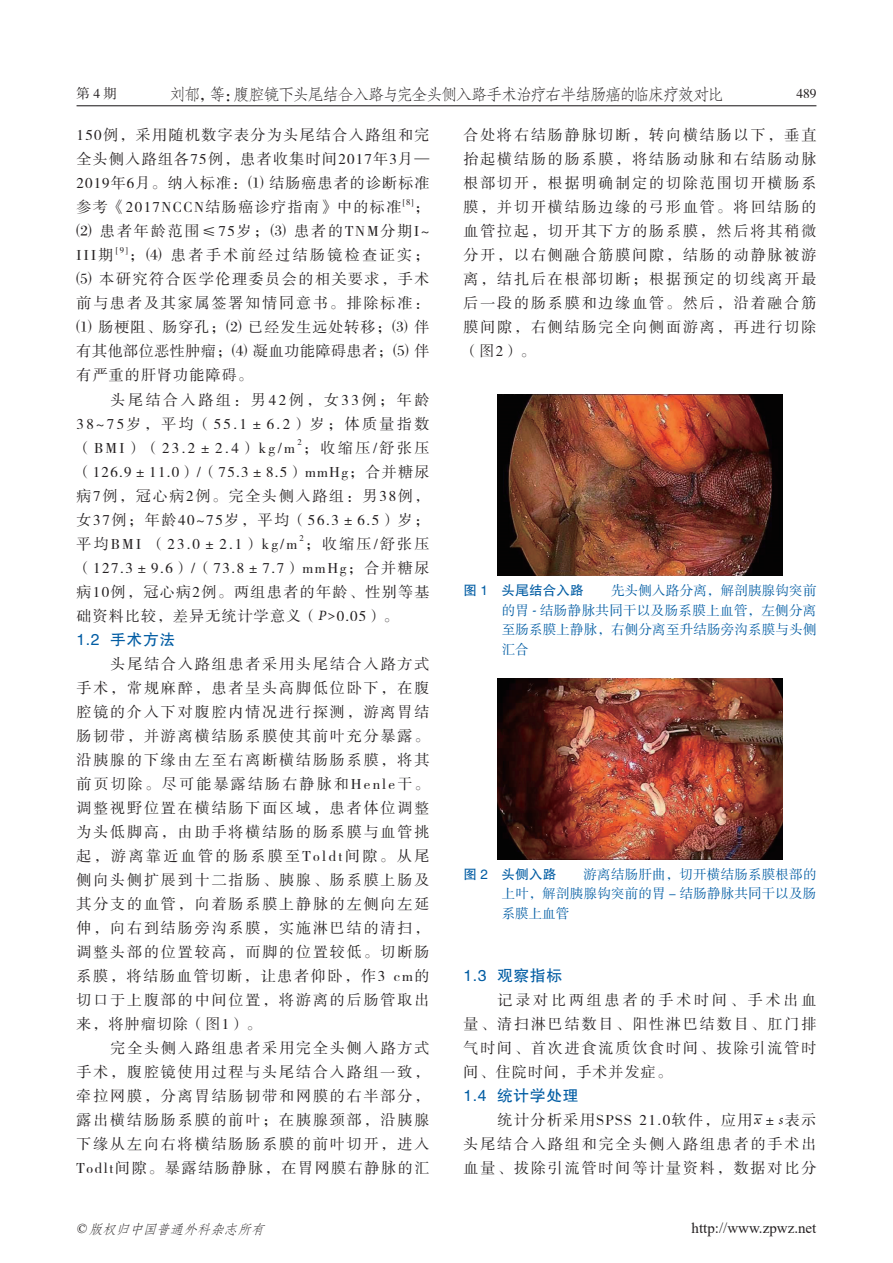
<style>
.page{position:relative;width:893px;height:1263px;background:#fff}
.page>*{position:absolute;margin:0;border:0;box-sizing:border-box;transform-origin:0 0}
.t1{font:16.5px "FZFSK GBK1 0";letter-spacing:-.095em;color:#231f20}
.t2{font:15.75px "FZHTK GBK1 0";letter-spacing:.04em;color:#015ca3}
.t3{font:15px/24px "FZSSK GBK1 0";letter-spacing:.125em;color:#231f20;text-align:justify}
.t4{font:15px "Times New Roman";color:#231f20}
.t5{font:13.5px/19.5px "FZSSK GBK1 0";letter-spacing:.015em;color:#015ca3;text-align:justify}
.t6{font:italic 13.5px "FZFSK GBK1 0";color:#231f20}
.t7{font:13.5px "FZSSK GBK1 0";letter-spacing:.125em;color:#231f20}
.t8{font:8.7px "FZSSK GBK1 0";color:#231f20}
.s1{font-family:"Arno Pro";font-style:italic}
.s2{font-family:"FZHTK GBK1 0"}
.s3{font-family:"Arno Pro";font-weight:700}
.s4{font-family:"Times New Roman"}
</style>
<div class="page">
<hr style="left:77px;top:105px;width:739px;height:1px;background:#231f20">
<img style="left:497px;top:395px;width:286px;height:181px">
<img style="left:497px;top:678px;width:286px;height:181px">
<p class="t7" style="left:77px;top:87px;width:42px">第4期</p>
<p class="t1" style="left:170px;top:85px;width:556px">刘郁，等：腹腔镜下头尾结合入路与完全头侧入路手术治疗右半结肠癌的临床疗效对比</p>
<p class="t7" style="left:796px;top:87px;width:22px">489</p>
<p class="t3" style="left:77px;top:124px;width:355px">150例，采用随机数字表分为头尾结合入路组和完全头侧入路组各75例，患者收集时间2017年3月— 2019年6月。纳入标准：⑴ 结肠癌患者的诊断标准参考《2017NCCN结肠癌诊疗指南》中的标准</p>
<p class="t8" style="left:403px;top:198px;width:12px">[8]</p>
<p class="t3" style="left:77px;top:196px;width:354px;text-indent:338px">；⑵ 患者年龄范围≤75岁；⑶ 患者的TNM分期I~ III期</p>
<p class="t8" style="left:116px;top:246px;width:13px">[9]</p>
<p class="t3" style="left:77px;top:244px;width:354px;text-indent:53px">；⑷ 患者手术前经过结肠镜检查证实；⑸ 本研究符合医学伦理委员会的相关要求，手术前与患者及其家属签署知情同意书。排除标准：⑴ 肠梗阻、肠穿孔；⑵ 已经发生远处转移；⑶ 伴有其他部位恶性肿瘤；⑷ 凝血功能障碍患者；⑸ 伴有严重的肝肾功能障碍。</p>
<p class="t3" style="left:77px;top:388px;width:354px;text-indent:34px">头尾结合入路组：男42例，女33例；年龄38~75岁，平均（55.1±6.2）岁；体质量指数（BMI）（23.2±2.4）kg/m</p>
<p class="t8" style="left:297px;top:438px;width:6px">2</p>
<p class="t3" style="left:77px;top:436px;width:355px;text-indent:227px">；收缩压/舒张压（126.9±11.0）/（75.3±8.5）mmHg；合并糖尿病7例，冠心病2例。完全头侧入路组：男38例，女37例；年龄40~75岁，平均（56.3±6.5）岁；平均BMI （23.0±2.1）kg/m</p>
<p class="t8" style="left:299px;top:534px;width:6px">2</p>
<p class="t3" style="left:77px;top:532px;width:355px;text-indent:229px">；收缩压/舒张压（127.3±9.6）/（73.8±7.7）mmHg；合并糖尿病10例，冠心病2例。两组患者的年龄、性别等基础资料比较，差异无统计学意义（<span class="s1">P&gt;</span>0.05）。</p>
<p class="t2" style="left:77px;top:631px;width:100px">1.2 手术方法</p>
<p class="t3" style="left:77px;top:652px;width:355px;text-indent:34px">头尾结合入路组患者采用头尾结合入路方式手术，常规麻醉，患者呈头高脚低位卧下，在腹腔镜的介入下对腹腔内情况进行探测，游离胃结肠韧带，并游离横结肠系膜使其前叶充分暴露。沿胰腺的下缘由左至右离断横结肠肠系膜，将其前页切除。尽可能暴露结肠右静脉和Henle干。调整视野位置在横结肠下面区域，患者体位调整为头低脚高，由助手将横结肠的肠系膜与血管挑起，游离靠近血管的肠系膜至Toldt间隙。从尾侧向头侧扩展到十二指肠、胰腺、肠系膜上肠及其分支的血管，向着肠系膜上静脉的左侧向左延伸，向右到结肠旁沟系膜，实施淋巴结的清扫，调整头部的位置较高，而脚的位置较低。切断肠系膜，将结肠血管切断，让患者仰卧，作3 cm的切口于上腹部的中间位置，将游离的后肠管取出来，将肿瘤切除（图1）。</p>
<p class="t3" style="left:77px;top:1036px;width:354px;text-indent:34px">完全头侧入路组患者采用完全头侧入路方式手术，腹腔镜使用过程与头尾结合入路组一致，牵拉网膜，分离胃结肠韧带和网膜的右半部分，露出横结肠肠系膜的前叶；在胰腺颈部，沿胰腺下缘从左向右将横结肠肠系膜的前叶切开，进入Todlt间隙。暴露结肠静脉，在胃网膜右静脉的汇</p>
<p class="t3" style="left:463px;top:124px;width:354px">合处将右结肠静脉切断，转向横结肠以下，垂直抬起横结肠的肠系膜，将结肠动脉和右结肠动脉根部切开，根据明确制定的切除范围切开横肠系膜，并切开横结肠边缘的弓形血管。将回结肠的血管拉起，切开其下方的肠系膜，然后将其稍微分开，以右侧融合筋膜间隙，结肠的动静脉被游离，结扎后在根部切断；根据预定的切线离开最后一段的肠系膜和边缘血管。然后，沿着融合筋膜间隙，右侧结肠完全向侧面游离，再进行切除（图2）。</p>
<p class="t5" style="left:502px;top:582px;width:316px;text-indent:-38px"><span class="s2">图 1　头尾结合入路　　</span>先头侧入路分离，解剖胰腺钩突前的胃 <span class="s3">-</span> 结肠静脉共同干以及肠系膜上血管，左侧分离至肠系膜上静脉，右侧分离至升结肠旁沟系膜与头侧汇合</p>
<p class="t5" style="left:502px;top:865px;width:316px;text-indent:-38px"><span class="s2">图 2　头侧入路　　</span>游离结肠肝曲，切开横结肠系膜根部的上叶，解剖胰腺钩突前的胃 - 结肠静脉共同干以及肠系膜上血管</p>
<p class="t2" style="left:463px;top:967px;width:100px">1.3 观察指标</p>
<p class="t3" style="left:463px;top:988px;width:354px;text-indent:34px">记录对比两组患者的手术时间、手术出血量、清扫淋巴结数目、阳性淋巴结数目、肛门排气时间、首次进食流质饮食时间、拔除引流管时间、住院时间，手术并发症。</p>
<p class="t2" style="left:463px;top:1087px;width:116px">1.4 统计学处理</p>
<p class="t3" style="left:463px;top:1108px;width:354px;text-indent:34px">统计分析采用SPSS 21.0软件，应用<span class="s1">x</span>±<span class="s1">s</span>表示头尾结合入路组和完全头侧入路组患者的手术出血量、拔除引流管时间等计量资料，数据对比分</p>
<p class="t6" style="left:76px;top:1221px;width:194px"><span class="s4">©</span> 版权归中国普通外科杂志所有</p>
<p class="t4" style="left:692px;top:1217px;width:126px">http://www.zpwz.net</p>
</div>
